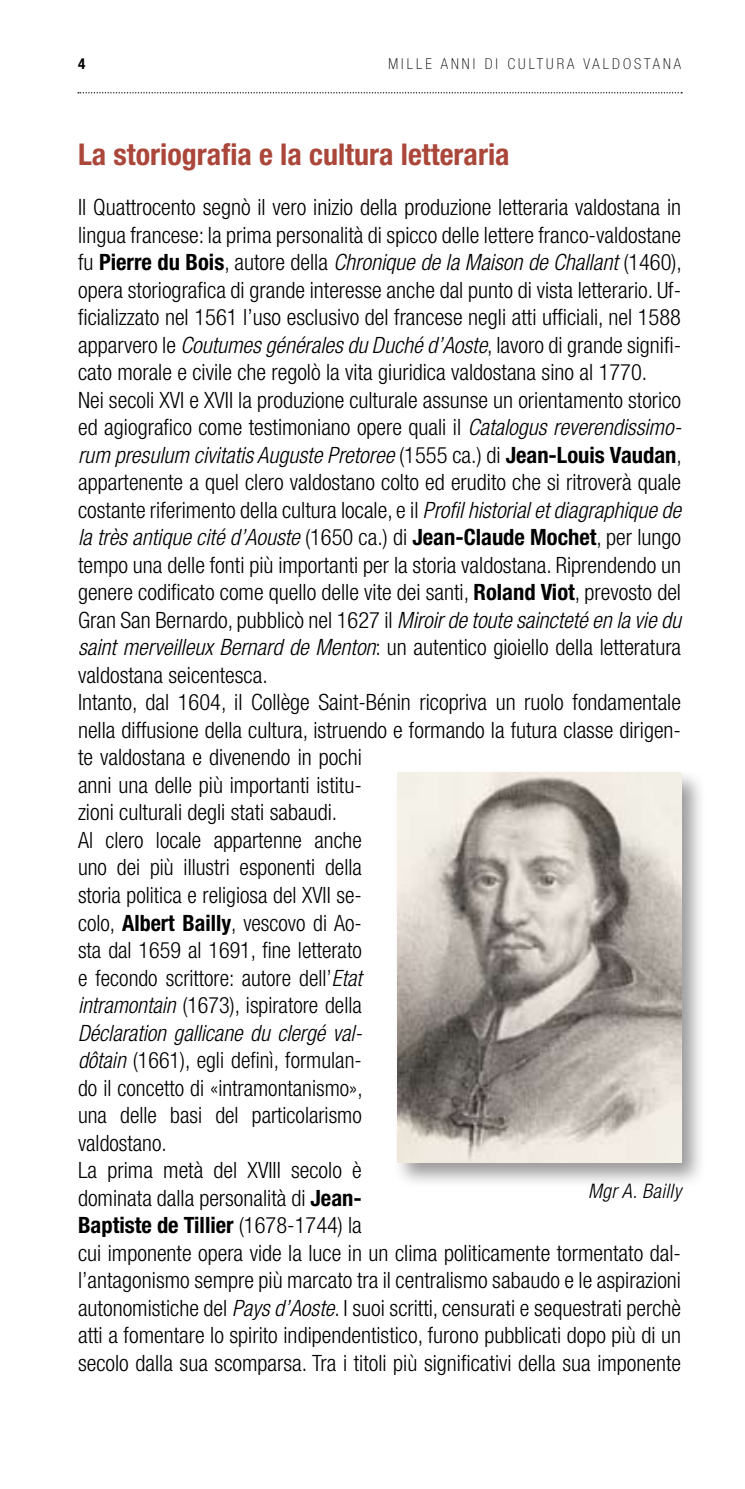
<style>
.page{position:relative;width:745px;height:1489px;background:#fff}
.page>*{position:absolute;margin:0;border:0;box-sizing:border-box;transform-origin:0 0}
.t1{font:700 condensed 30px "Helvetica Neue";color:#ab463a}
.t2{font:300 condensed 22.5px/27.5px "Helvetica Neue";color:#000}
.t3{font:italic 300 condensed 20px "Helvetica Neue";letter-spacing:.02em;color:#000}
.t4{font:100 condensed 15px "Helvetica Neue";letter-spacing:.2em;color:#000}
.t5{font:700 condensed 15px "Helvetica Neue";color:#000}
.s1{font-weight:700}
.s2{font-style:italic}
</style>
<div class="page">
<svg style="left:78px;top:92px;width:603px;height:1px"></svg>
<div style="left:392px;top:767px;width:314px;height:421px;background:#000;opacity:.4"></div>
<img style="left:397px;top:772px;width:283px;height:390px">
<p class="t5" style="left:78px;top:54px;width:9px">4</p>
<p class="t4" style="left:388px;top:55px;width:294px">MILLE ANNI DI CULTURA VALDOSTANA</p>
<h1 class="t1" style="left:78px;top:136px;width:433px">La storiografia e la cultura letteraria</h1>
<p class="t2" style="left:78px;top:193px;width:605px">Il Quattrocento segnò il vero inizio della produzione letteraria valdostana in lingua francese: la prima personalità di spicco delle lettere franco-valdostane fu <span class="s1">Pierre du Bois</span>, autore della <span class="s2">Chronique de la Maison de Challant</span> (1460), opera storiografica di grande interesse anche dal punto di vista letterario. Uf&shy;ficializzato nel 1561 l’uso esclusivo del francese negli atti ufficiali, nel 1588 apparvero le <span class="s2">Coutumes générales du Duché d’Aoste</span>, lavoro di grande signifi&shy;cato morale e civile che regolò la vita giuridica valdostana sino al 1770.<br>Nei secoli XVI e XVII la produzione culturale assunse un orientamento storico ed agiografico come testimoniano opere quali il <span class="s2">Catalogus reverendissimo&shy;rum presulum civitatis Auguste Pretoree</span> (1555 ca.) di <span class="s1">Jean-Louis Vaudan</span>, appartenente a quel clero valdostano colto ed erudito che si ritroverà quale costante riferimento della cultura locale, e il <span class="s2">Profil historial et diagraphique de la très antique cité d’Aouste</span> (1650 ca.) di <span class="s1">Jean-Claude Mochet</span>, per lungo tempo una delle fonti più importanti per la storia valdostana. Riprendendo un genere codificato come quello delle vite dei santi, <span class="s1">Roland Viot</span>, prevosto del Gran San Bernardo, pubblicò nel 1627 il <span class="s2">Miroir de toute saincteté en la vie du saint merveilleux Bernard de Menton</span>: un autentico gioiello della letteratura valdostana seicentesca.<br>Intanto, dal 1604, il Collège Saint-Bénin ricopriva un ruolo fondamentale nella diffusione della cultura, istruendo e formando la futura classe dirigen&shy;te valdostana e divenendo in pochi<br>anni una delle più importanti istitu-<br>zioni culturali degli stati sabaudi.<br>Al clero locale appartenne anche<br>uno dei più illustri esponenti della<br>storia politica e religiosa del XVII se-<br>colo, <span class="s1">Albert Bailly</span>, vescovo di Ao-<br>sta dal 1659 al 1691, fine letterato<br>e fecondo scrittore: autore dell’<span class="s2">Etat<br>intramontain</span> (1673), ispiratore della<br><span class="s2">Déclaration gallicane du clergé val-<br>dôtain</span> (1661), egli definì, formulan-<br>do il concetto di «intramontanismo»,<br>una delle basi del particolarismo<br>valdostano.<br>La prima metà del XVIII secolo è<br>dominata dalla personalità di <span class="s1">Jean-<br>Baptiste de Tillier</span> (1678-1744) la<br>cui imponente opera vide la luce in un clima politicamente tormentato dal&shy;l’antagonismo sempre più marcato tra il centralismo sabaudo e le aspirazioni autonomistiche del <span class="s2">Pays d’Aoste</span>. I suoi scritti, censurati e sequestrati perchè atti a fomentare lo spirito indipendentistico, furono pubblicati dopo più di un secolo dalla sua scomparsa. Tra i titoli più significativi della sua imponente</p>
<p class="t3" style="left:587px;top:1179px;width:95px">Mgr A. Bailly</p>
</div>
